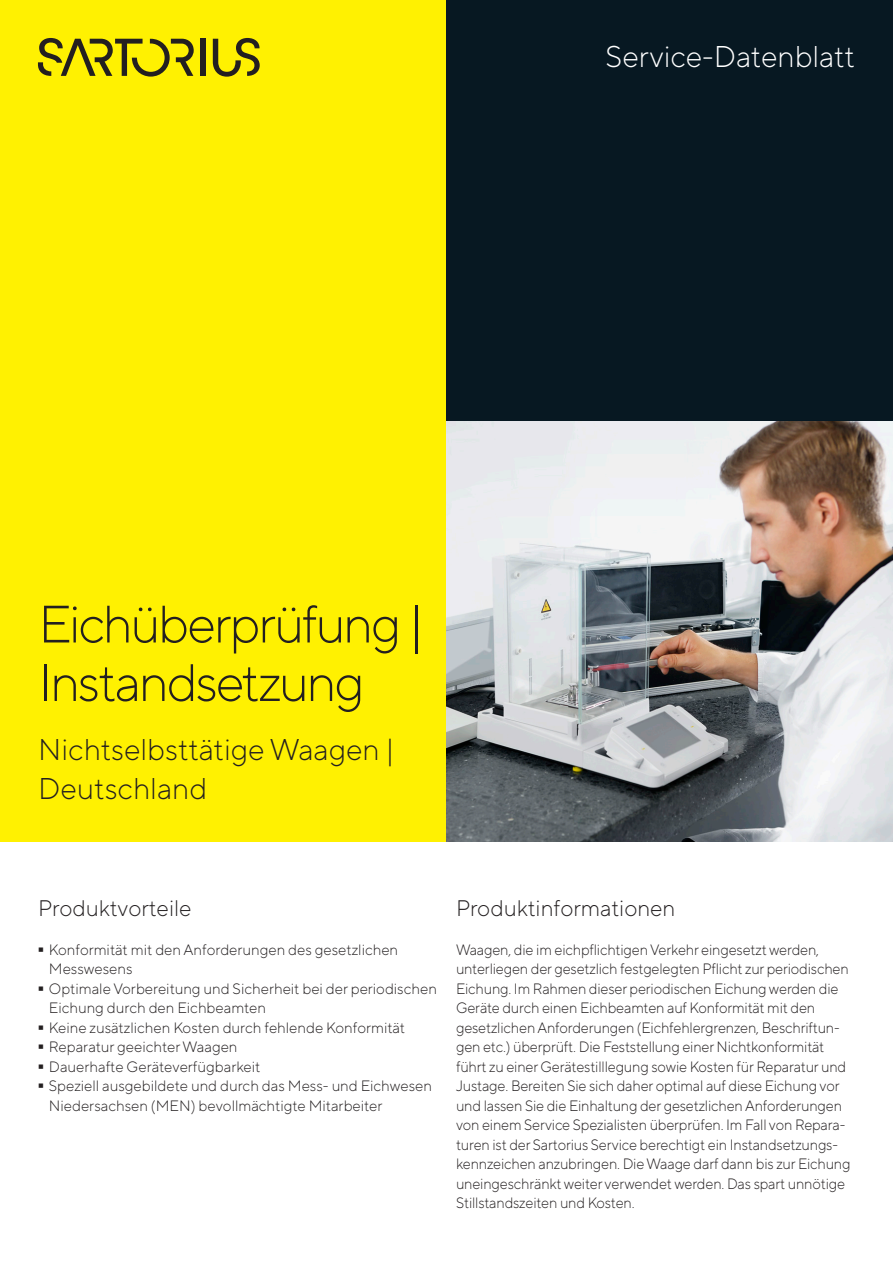
<style>
.page{position:relative;width:893px;height:1263px;background:#fff}
.page>*{position:absolute;margin:0;border:0;box-sizing:border-box;transform-origin:0 0}
.t1{font:300 95.25px "TT Norms Pro";color:#231f20;scale:.16 1}
.t2{font:300 52.5px/58.5px "TT Norms Pro";letter-spacing:-.045em;color:#231f20}
.t3{font:300 30px/39px "TT Norms Pro";color:#231f20}
.t4{font:300 30px "TT Norms Pro";color:#fff}
.t5{font:300 22.5px "TT Norms Pro";color:#231f20}
.t6{font:300 15px/19.5px "TT Norms Pro";letter-spacing:-.01em;color:#231f20}
</style>
<div class="page">
<div style="left:0;top:0;width:446px;height:842px;background:#fff101"></div>
<div style="left:446px;top:0;width:447px;height:421px;background:#071822"></div>
<div style="left:200px;top:39px;width:5px;height:37px;background:#231f20"></div>
<svg style="left:213px;top:38px;width:47px;height:39px"></svg>
<svg style="left:38px;top:38px;width:156px;height:39px"></svg>
<img style="left:446px;top:421px;width:447px;height:421px">
<h3 class="t4" style="left:605px;top:35px;width:251px">Service-Datenblatt</h3>
<h2 class="t2" style="left:38px;top:591px;width:387px">Eichüberprüfung |<br>Instandsetzung</h2>
<h3 class="t3" style="left:38px;top:727px;width:357px">Nichtselbsttätige Waagen |<br>Deutschland</h3>
<h3 class="t5" style="left:38px;top:891px;width:155px">Produktvorteile</h3>
<h1 class="t1" style="left:38px;top:876px;width:38px">-</h1>
<p class="t6" style="left:49px;top:938px;width:351px">Konformität mit den Anforderungen des gesetzlichen<br>Messwesens</p>
<h1 class="t1" style="left:38px;top:915px;width:38px">-</h1>
<p class="t6" style="left:49px;top:977px;width:389px">Optimale Vorbereitung und Sicherheit bei der periodischen<br>Eichung durch den Eichbeamten</p>
<h1 class="t1" style="left:38px;top:954px;width:38px">-</h1>
<p class="t6" style="left:49px;top:1016px;width:358px">Keine zusätzlichen Kosten durch fehlende Konformität</p>
<h1 class="t1" style="left:38px;top:973px;width:38px">-</h1>
<p class="t6" style="left:49px;top:1036px;width:190px">Reparatur geeichter Waagen</p>
<h1 class="t1" style="left:38px;top:993px;width:38px">-</h1>
<p class="t6" style="left:49px;top:1055px;width:213px">Dauerhafte Geräteverfügbarkeit</p>
<h1 class="t1" style="left:38px;top:1012px;width:38px">-</h1>
<p class="t6" style="left:49px;top:1075px;width:385px">Speziell ausgebildete und durch das Mess- und Eichwesen<br>Niedersachsen (MEN) bevollmächtigte Mitarbeiter</p>
<h3 class="t5" style="left:456px;top:891px;width:221px">Produktinformationen</h3>
<p class="t6" style="left:456px;top:938px;width:396px">Waagen, die im eichpflichtigen Verkehr eingesetzt werden, unterliegen der gesetzlich festgelegten Pflicht zur periodischen Eichung. Im Rahmen dieser periodischen Eichung werden die Geräte durch einen Eichbeamten auf Konformität mit den gesetzlichen Anforderungen (Eichfehlergrenzen, Beschriftun&shy;gen etc.) überprüft. Die Feststellung einer Nichtkonformität führt zu einer Gerätestilllegung sowie Kosten für Reparatur und Justage. Bereiten Sie sich daher optimal auf diese Eichung vor und lassen Sie die Einhaltung der gesetzlichen Anforderungen von einem Service Spezialisten überprüfen. Im Fall von Repara&shy;turen ist der Sartorius Service berechtigt ein Instandsetzungs&shy;kennzeichen anzubringen. Die Waage darf dann bis zur Eichung uneingeschränkt weiter verwendet werden. Das spart unnötige Stillstandszeiten und Kosten.</p>
</div>
